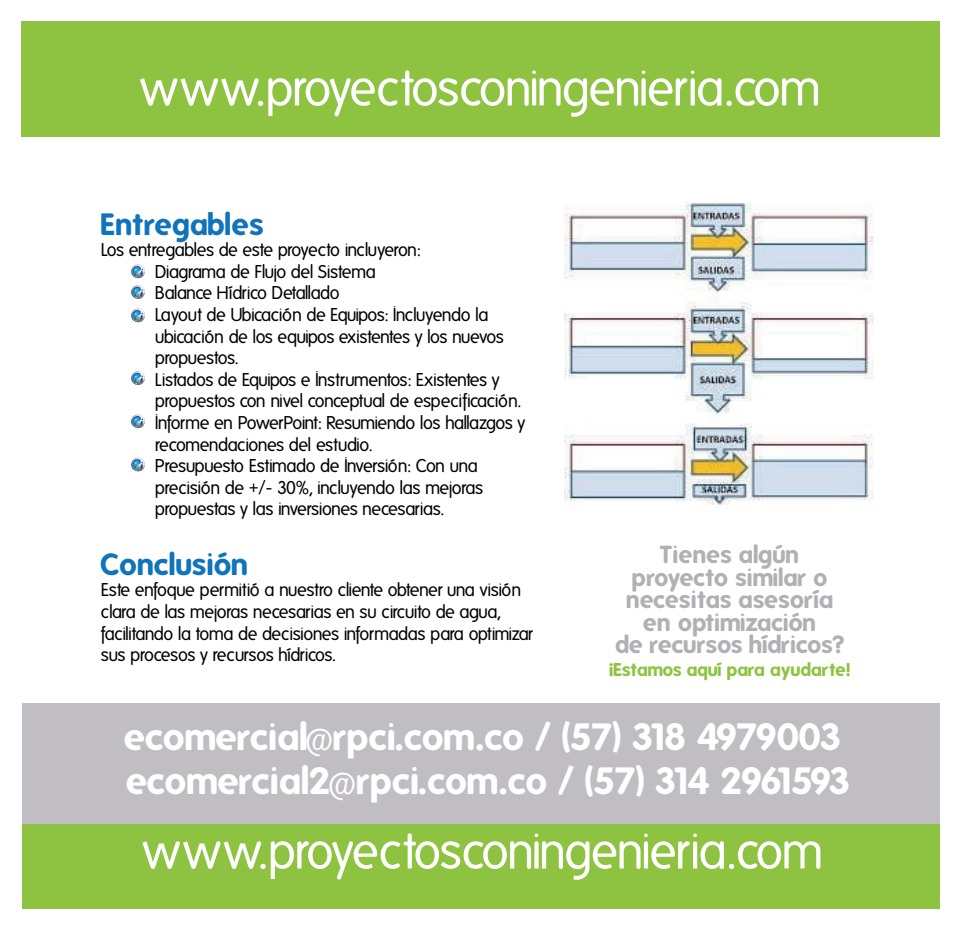
<style>
.page{position:relative;width:961px;height:929px;background:#fff}
.page>*{position:absolute;margin:0;border:0;box-sizing:border-box;transform-origin:0 0}
.t1{font:50.1px "Folks";letter-spacing:-.035em;color:#fff}
.t2{font:700 37.05px/44.4px "Folks";color:#fff}
.t3{font:700 30px "Folks";color:#1074bc}
.t4{font:700 24px/22.5px "Folks";color:#b2b0b5;text-align:center}
.t5{font:18px/21.6px "Folks";letter-spacing:-.035em;color:#000}
.t6{font:700 18px "Folks";color:#8ec341}
</style>
<div class="page">
<div style="left:22px;top:703px;width:917px;height:205px;background:#c0bec2"></div>
<div style="left:21px;top:21px;width:918px;height:116px;background:#8ec341"></div>
<svg style="left:131px;top:264px;width:14px;height:15px"></svg>
<svg style="left:131px;top:285px;width:14px;height:14px"></svg>
<svg style="left:131px;top:308px;width:14px;height:15px"></svg>
<svg style="left:131px;top:371px;width:14px;height:14px"></svg>
<svg style="left:131px;top:414px;width:14px;height:15px"></svg>
<svg style="left:131px;top:457px;width:14px;height:15px"></svg>
<div style="left:22px;top:824px;width:917px;height:84px;background:#8ec341"></div>
<img style="left:564px;top:202px;width:310px;height:302px">
<h1 class="t1" style="left:140px;top:60px;width:683px">www.proyectosconingenieria.com</h1>
<h3 class="t3" style="left:101px;top:206px;width:164px">Entregables</h3>
<p class="t5" style="left:155px;top:239px;width:372px;text-indent:-54px">Los entregables de este proyecto incluyeron:<br>Diagrama de Flujo del Sistema<br>Balance Hídrico Detallado<br>Layout de Ubicación de Equipos: Incluyendo la ubicación de los equipos existentes y los nuevos propuestos.<br>Listados de Equipos e Instrumentos: Existentes y propuestos con nivel conceptual de especificación.<br>Informe en PowerPoint: Resumiendo los hallazgos y recomendaciones del estudio.<br>Presupuesto Estimado de Inversión: Con una precisión de +/- 30%, incluyendo las mejoras propuestas y las inversiones necesarias.</p>
<h3 class="t3" style="left:101px;top:546px;width:149px">Conclusión</h3>
<p class="t5" style="left:101px;top:579px;width:433px">Este enfoque permitió a nuestro cliente obtener una visión clara de las mejoras necesarias en su circuito de agua, facilitando la toma de decisiones informadas para optimizar sus procesos y recursos hídricos.</p>
<h3 class="t4" style="left:615px;top:543px;width:230px">Tienes algún proyecto similar o necesitas asesoría en optimización<br>de recursos hídricos?</h3>
<p class="t6" style="left:609px;top:659px;width:243px">¡Estamos aquí para ayudarte!</p>
<h2 class="t2" style="left:124px;top:714px;width:727px">ecomercial@rpci.com.co / (57) 318 4979003 ecomercial2@rpci.com.co / (57) 314 2961593</h2>
<h1 class="t1" style="left:142px;top:823px;width:683px">www.proyectosconingenieria.com</h1>
</div>
